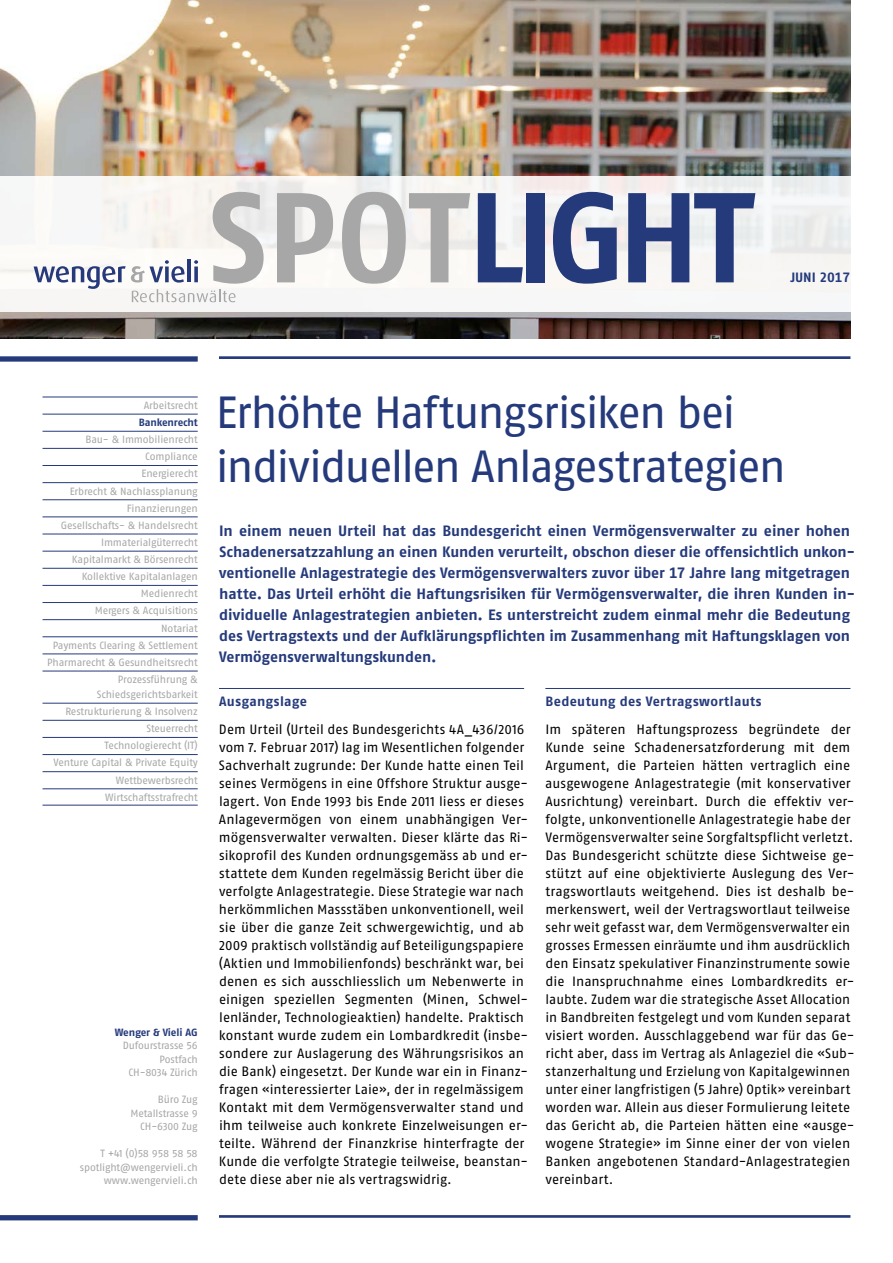
<style>
.page{position:relative;width:893px;height:1263px;background:#fff}
.page>*{position:absolute;margin:0;border:0;box-sizing:border-box;transform-origin:0 0}
.t1{font:127.5px "Fago No Bold Tf";letter-spacing:-.03em;color:#253a7b}
._01_Headline{font:45px/54px "Fago No Regular LF";letter-spacing:-.04em;color:#253a7b}
._02_Lead{font:15px/21px "Fago No Bold Tf";letter-spacing:-.005em;color:#253a7b}
._04_GT{font:13.5px/18px "Fago No Regular LF";color:#000}
._03_ZwiT{font:13.5px "Fago No Bold Tf";letter-spacing:.02em;color:#253a7b}
._03_ZwiT-2{font:13.5px "Fago No Bold Tf";letter-spacing:-.01em;color:#253a7b}
._05_Themen_grau{font:10.5px/15px "Fago No Regular LF";letter-spacing:-.015em;color:#a7a7a8;text-align:right}
._05_Themen_blau{font:700 10.5px "Fago No";letter-spacing:-.015em;color:#253a7b}
._05_Themen_letzte_gr{font:10.5px "Fago No Regular LF";letter-spacing:-.015em;color:#a7a7a8}
.s1{color:#a7a7a8}
.s2{font-family:"Dax"}
</style>
<div class="page">
<div style="left:0;top:356px;width:198px;height:6px;background:#253a7b"></div>
<hr style="left:219px;top:356px;width:631px;height:3px;background:#253a7b">
<div style="left:0;top:1215px;width:198px;height:5px;background:#253a7b"></div>
<hr style="left:219px;top:1215px;width:631px;height:3px;background:#253a7b">
<img style="left:0;top:0;width:850px;height:338px">
<div style="left:0;top:176px;width:893px;height:136px;background:linear-gradient(to right,#f8f6f3,#f5f4f4)"></div>
<hr style="left:219px;top:688px;width:305px;height:1px;background:#253a7b">
<hr style="left:545px;top:688px;width:305px;height:1px;background:#253a7b">
<hr style="left:187px;top:259px;width:4px;height:23px;background:#26397a">
<svg style="left:34px;top:260px;width:202px;height:42px"></svg>
<hr style="left:43px;top:397px;width:155px;height:1px;background:#253a7b">
<hr style="left:43px;top:414px;width:155px;height:1px;background:#253a7b">
<hr style="left:43px;top:431px;width:155px;height:1px;background:#253a7b">
<hr style="left:43px;top:448px;width:155px;height:1px;background:#253a7b">
<hr style="left:43px;top:465px;width:155px;height:1px;background:#253a7b">
<hr style="left:43px;top:482px;width:155px;height:1px;background:#253a7b">
<hr style="left:43px;top:499px;width:155px;height:1px;background:#253a7b">
<hr style="left:43px;top:517px;width:155px;height:1px;background:#253a7b">
<hr style="left:43px;top:534px;width:155px;height:1px;background:#253a7b">
<hr style="left:43px;top:551px;width:155px;height:1px;background:#253a7b">
<hr style="left:43px;top:568px;width:155px;height:1px;background:#253a7b">
<hr style="left:43px;top:585px;width:155px;height:1px;background:#253a7b">
<hr style="left:43px;top:602px;width:155px;height:1px;background:#253a7b">
<hr style="left:43px;top:619px;width:155px;height:1px;background:#253a7b">
<hr style="left:43px;top:636px;width:155px;height:1px;background:#253a7b">
<hr style="left:43px;top:654px;width:155px;height:1px;background:#253a7b">
<hr style="left:43px;top:671px;width:155px;height:1px;background:#253a7b">
<hr style="left:43px;top:703px;width:155px;height:1px;background:#253a7b">
<hr style="left:43px;top:720px;width:155px;height:1px;background:#253a7b">
<hr style="left:43px;top:737px;width:155px;height:1px;background:#253a7b">
<hr style="left:43px;top:754px;width:155px;height:1px;background:#253a7b">
<hr style="left:43px;top:771px;width:155px;height:1px;background:#253a7b">
<hr style="left:43px;top:788px;width:155px;height:1px;background:#253a7b">
<hr style="left:43px;top:805px;width:155px;height:1px;background:#253a7b">
<h1 class="t1" style="left:209px;top:163px;width:545px"><span class="s1">SPOT</span>LIGHT</h1>
<p class="_03_ZwiT-2" style="left:790px;top:270px;width:62px">JUNI 2017</p>
<p class="_05_Themen_grau" style="left:144px;top:398px;width:56px">Arbeitsrecht</p>
<p class="_05_Themen_blau" style="left:139px;top:416px;width:60px">Bankenrecht</p>
<p class="_05_Themen_grau" style="left:86px;top:432px;width:114px">Bau- &amp; Immobilienrecht</p>
<p class="_05_Themen_grau" style="left:145px;top:449px;width:54px">Compliance</p>
<p class="_05_Themen_grau" style="left:142px;top:466px;width:58px">Energierecht</p>
<p class="_05_Themen_grau" style="left:70px;top:483px;width:130px">Erbrecht &amp; Nachlassplanung</p>
<p class="_05_Themen_grau" style="left:127px;top:500px;width:72px">Finanzierungen</p>
<p class="_05_Themen_grau" style="left:61px;top:517px;width:138px">Gesellschafts- &amp; Handelsrecht</p>
<p class="_05_Themen_grau" style="left:101px;top:535px;width:98px">Immaterialgüterrecht</p>
<p class="_05_Themen_grau" style="left:72px;top:552px;width:127px">Kapitalmarkt &amp; Börsenrecht</p>
<p class="_05_Themen_grau" style="left:82px;top:569px;width:117px">Kollektive Kapitalanlagen</p>
<p class="_05_Themen_grau" style="left:141px;top:586px;width:58px">Medienrecht</p>
<p class="_05_Themen_grau" style="left:95px;top:603px;width:104px">Mergers &amp; Acquisitions</p>
<p class="_05_Themen_grau" style="left:161px;top:620px;width:38px">Notariat</p>
<p class="_05_Themen_grau" style="left:53px;top:637px;width:146px">Payments Clearing &amp; Settlement</p>
<p class="_05_Themen_grau" style="left:47px;top:654px;width:152px">Pharmarecht &amp; Gesundheitsrecht</p>
<p class="_05_Themen_grau" style="left:97px;top:672px;width:103px">Prozessführung &amp;<br>Schiedsgerichtsbarkeit</p>
<p class="_05_Themen_grau" style="left:65px;top:704px;width:134px">Restrukturierung &amp; Insolvenz</p>
<p class="_05_Themen_grau" style="left:146px;top:721px;width:53px">Steuerrecht</p>
<p class="_05_Themen_grau" style="left:105px;top:738px;width:95px">Technologierecht (IT)</p>
<p class="_05_Themen_grau" style="left:54px;top:755px;width:146px">Venture Capital &amp; Private Equity</p>
<p class="_05_Themen_grau" style="left:116px;top:772px;width:83px">Wettbewerbsrecht</p>
<p class="_05_Themen_letzte_gr" style="left:105px;top:791px;width:94px">Wirtschaftsstrafrecht</p>
<p class="_05_Themen_blau" style="left:115px;top:1026px;width:84px">Wenger <span class="s2">&amp;</span> Vieli AG</p>
<p class="_05_Themen_grau" style="left:123px;top:1038px;width:76px">Dufourstrasse 56</p>
<p class="_05_Themen_grau" style="left:160px;top:1052px;width:40px">Postfach</p>
<p class="_05_Themen_grau" style="left:129px;top:1065px;width:71px">CH-8034 Zürich</p>
<p class="_05_Themen_grau" style="left:158px;top:1092px;width:41px">Büro Zug</p>
<p class="_05_Themen_grau" style="left:131px;top:1106px;width:69px">Metallstrasse 9</p>
<p class="_05_Themen_grau" style="left:140px;top:1119px;width:59px">CH-6300 Zug</p>
<p class="_05_Themen_grau" style="left:101px;top:1146px;width:99px">T +41 (0)58 958 58 58</p>
<p class="_05_Themen_grau" style="left:80px;top:1160px;width:119px">spotlight@wengervieli.ch</p>
<p class="_05_Themen_grau" style="left:104px;top:1173px;width:95px">www.wengervieli.ch</p>
<p class="_01_Headline" style="left:216px;top:385px;width:572px">Erhöhte Haftungsrisiken bei individuellen Anlagestrategien</p>
<p class="_02_Lead" style="left:219px;top:520px;width:637px">In einem neuen Urteil hat das Bundesgericht einen Vermögensverwalter zu einer hohen Schadenersatzzahlung an einen Kunden verurteilt, obschon dieser die offensichtlich unkon&shy;ventionelle Anlagestrategie des Vermögensverwalters zuvor über 17 Jahre lang mitgetragen hatte. Das Urteil erhöht die Haftungsrisiken für Vermögensverwalter, die ihren Kunden in&shy;dividuelle Anlagestrategien anbieten. Es unterstreicht zudem einmal mehr die Bedeutung des Vertragstexts und der Aufklärungspflichten im Zusammenhang mit Haftungsklagen von Vermögensverwaltungskunden.</p>
<p class="_03_ZwiT" style="left:219px;top:693px;width:89px">Ausgangslage</p>
<p class="_04_GT" style="left:219px;top:720px;width:311px">Dem Urteil (Urteil des Bundesgerichts 4A_436/2016 vom 7. Februar 2017) lag im Wesentlichen folgender Sachverhalt zugrunde: Der Kunde hatte einen Teil seines Vermögens in eine Offshore Struktur ausge&shy;lagert. Von Ende 1993 bis Ende 2011 liess er dieses Anlagevermögen von einem unabhängigen Ver&shy;mögensverwalter verwalten. Dieser klärte das Ri&shy;sikoprofil des Kunden ordnungsgemäss ab und er&shy;stattete dem Kunden regelmässig Bericht über die verfolgte Anlagestrategie. Diese Strategie war nach herkömmlichen Massstäben unkonventionell, weil sie über die ganze Zeit schwergewichtig, und ab 2009 praktisch vollständig auf Beteiligungspapiere (Aktien und Immobilienfonds) beschränkt war, bei denen es sich ausschliesslich um Nebenwerte in einigen speziellen Segmenten (Minen, Schwel&shy;lenländer, Technologieaktien) handelte. Praktisch konstant wurde zudem ein Lombardkredit (insbe&shy;sondere zur Auslagerung des Währungsrisikos an die Bank) eingesetzt. Der Kunde war ein in Finanz&shy;fragen «interessierter Laie», der in regelmässigem Kontakt mit dem Vermögensverwalter stand und ihm teilweise auch konkrete Einzelweisungen er&shy;teilte. Während der Finanzkrise hinterfragte der Kunde die verfolgte Strategie teilweise, beanstan&shy;dete diese aber nie als vertragswidrig.</p>
<p class="_03_ZwiT" style="left:546px;top:693px;width:217px">Bedeutung des Vertragswortlauts</p>
<p class="_04_GT" style="left:545px;top:720px;width:311px">Im späteren Haftungsprozess begründete der Kunde seine Schadenersatzforderung mit dem Argument, die Parteien hätten vertraglich eine ausgewogene Anlagestrategie (mit konservativer Ausrichtung) vereinbart. Durch die effektiv ver&shy;folgte, unkonventionelle Anlagestrategie habe der Vermögensverwalter seine Sorgfaltspflicht verletzt.<br>Das Bundesgericht schützte diese Sichtweise ge&shy;stützt auf eine objektivierte Auslegung des Ver&shy;tragswortlauts weitgehend. Dies ist deshalb be&shy;merkenswert, weil der Vertragswortlaut teilweise sehr weit gefasst war, dem Vermögensverwalter ein grosses Ermessen einräumte und ihm ausdrücklich den Einsatz spekulativer Finanzinstrumente sowie die Inanspruchnahme eines Lombardkredits er&shy;laubte. Zudem war die strategische Asset Allocation in Bandbreiten festgelegt und vom Kunden separat visiert worden. Ausschlaggebend war für das Ge&shy;richt aber, dass im Vertrag als Anlageziel die «Sub&shy;stanzerhaltung und Erzielung von Kapitalgewinnen unter einer langfristigen (5 Jahre) Optik» vereinbart worden war. Allein aus dieser Formulierung leitete das Gericht ab, die Parteien hätten eine «ausge&shy;wogene Strategie» im Sinne einer der von vielen Banken angebotenen Standard-Anlagestrategien vereinbart.</p>
</div>
